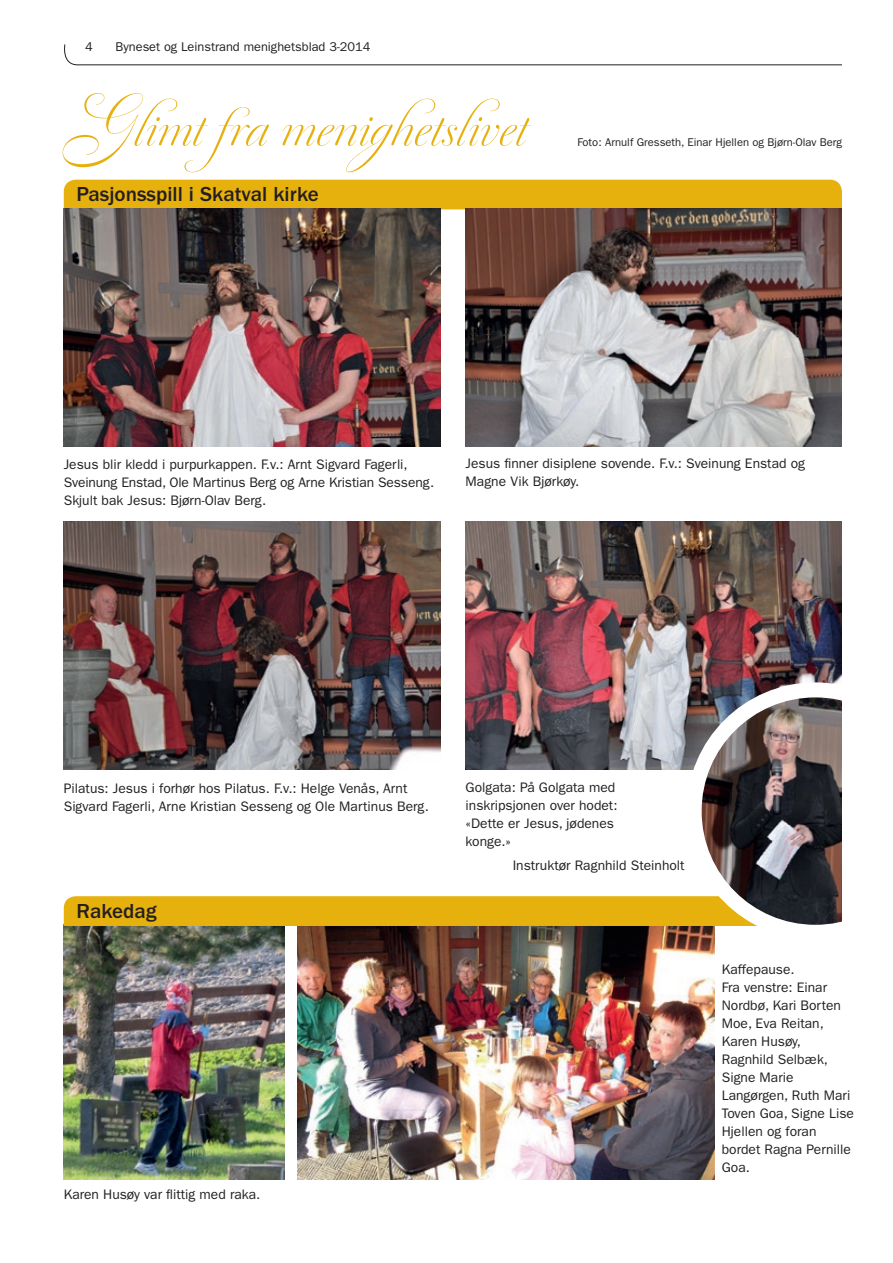
<style>
.page{position:relative;width:893px;height:1263px;background:#fff}
.page>*{position:absolute;margin:0;border:0;box-sizing:border-box;transform-origin:0 0}
.t1{font:60px "Dulcinea";letter-spacing:-.005em;color:#e6b00d}
.t2{font:500 21px "ITC Franklin Gothic Std";color:#231f20}
.t3{font:13.8px/18px "ITC Franklin Gothic Std";color:#231f20}
.t4{font:12.75px "ITC Franklin Gothic Std";color:#231f20}
.t5{font:11.25px "ITC Franklin Gothic Std";color:#231f20}
</style>
<div class="page">
<img style="left:298px;top:926px;width:416px;height:254px">
<img style="left:64px;top:926px;width:221px;height:254px">
<div style="left:64px;top:180px;width:778px;height:29px;background:#e6b00d"></div>
<div style="left:64px;top:896px;width:623px;height:30px;background:#e6b00d"></div>
<img style="left:64px;top:208px;width:376px;height:238px">
<img style="left:466px;top:208px;width:376px;height:238px">
<svg style="left:64px;top:44px;width:778px;height:22px"></svg>
<img style="left:64px;top:522px;width:376px;height:248px">
<img style="left:466px;top:522px;width:376px;height:248px">
<img style="left:687px;top:682px;width:155px;height:258px">
<p class="t4" style="left:85px;top:40px;width:9px">4</p>
<p class="t4" style="left:116px;top:40px;width:256px">Byneset og Leinstrand menighetsblad 3-2014</p>
<h1 class="t1" style="left:64px;top:89px;width:465px">Glimt fra menighetslivet</h1>
<h2 class="t2" style="left:77px;top:182px;width:244px">Pasjonsspill i Skatval kirke</h2>
<p class="t5" style="left:577px;top:136px;width:266px">Foto: Arnulf Gresseth, Einar Hjellen og Bjørn-Olav Berg</p>
<p class="t3" style="left:64px;top:455px;width:372px">Jesus blir kledd i purpurkappen. F.v.: Arnt Sigvard Fagerli,<br>Sveinung Enstad, Ole Martinus Berg og Arne Kristian Sesseng.<br>Skjult bak Jesus: Bjørn-Olav Berg.</p>
<p class="t3" style="left:466px;top:454px;width:341px">Jesus finner disiplene sovende. F.v.: Sveinung Enstad og<br>Magne Vik Bjørkøy.</p>
<p class="t3" style="left:64px;top:780px;width:367px">Pilatus: Jesus i forhør hos Pilatus. F.v.: Helge Venås, Arnt<br>Sigvard Fagerli, Arne Kristian Sesseng og Ole Martinus Berg.</p>
<h2 class="t2" style="left:77px;top:900px;width:82px">Rakedag</h2>
<p class="t3" style="left:64px;top:1185px;width:198px">Karen Husøy var flittig med raka.</p>
<p class="t3" style="left:466px;top:778px;width:153px">Golgata: På Golgata med inskripsjonen over hodet: «Dette er Jesus, jødenes konge.»</p>
<p class="t3" style="left:513px;top:856px;width:173px">Instruktør Ragnhild Steinholt</p>
<p class="t3" style="left:722px;top:960px;width:134px">Kaffepause.<br>Fra venstre: Einar<br>Nordbø, Kari Borten<br>Moe, Eva Reitan,<br>Karen Husøy,<br>Ragnhild Selbæk,<br>Signe Marie<br>Langørgen, Ruth Mari<br>Toven Goa, Signe Lise<br>Hjellen og foran bordet Ragna Pernille<br>Goa.</p>
</div>
